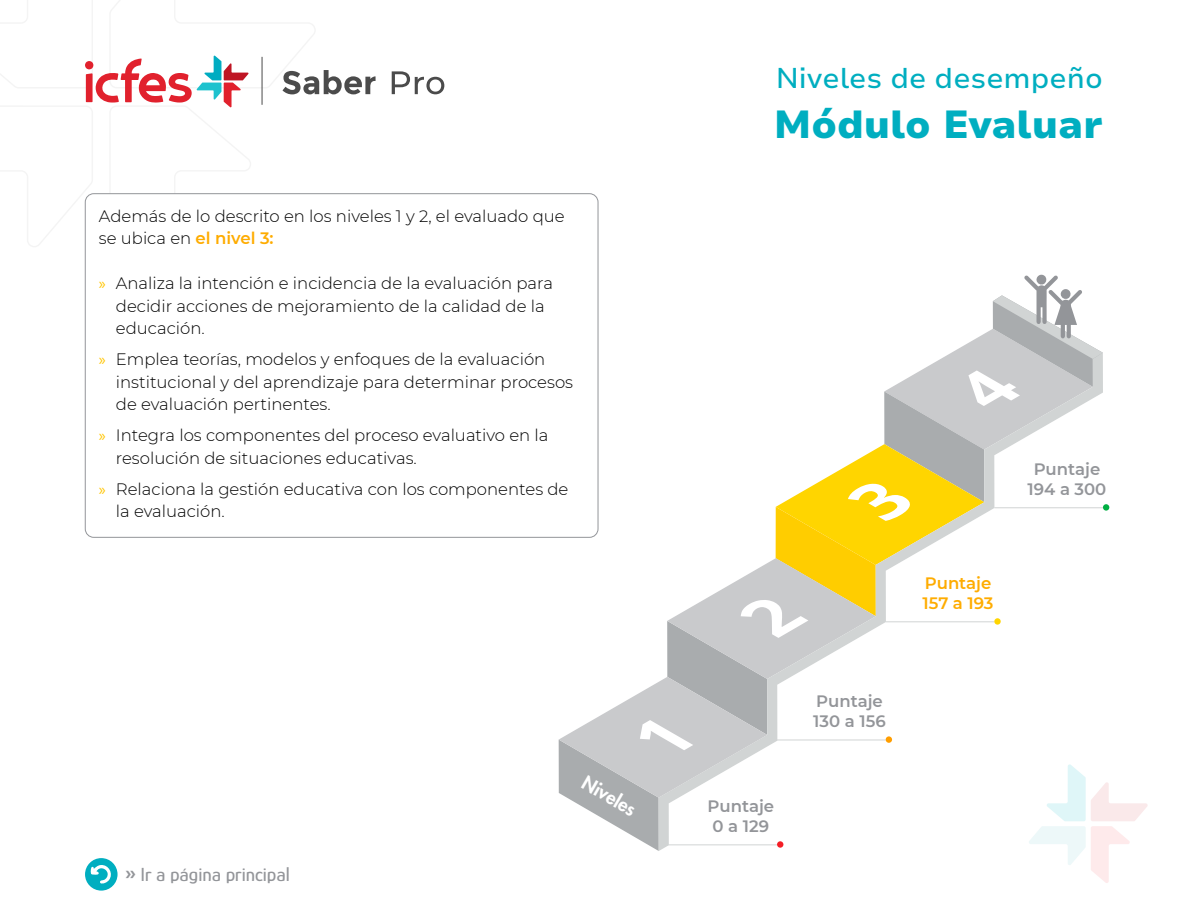
<style>
.page{position:relative;width:1188px;height:918px;background:#fff}
.page>*{position:absolute;margin:0;border:0;box-sizing:border-box;transform-origin:0 0}
.t1{font:900 39px "Nunito Sans 7 pt";color:#00aec0}
.t2{font:500 28.5px "Nunito Sans 7 pt";color:#00aec0}
.t3{font:500 19.5px "Glory";color:#939599}
.t4{font:800 18.6px "Futura Std";color:#fff}
.Descriptores{font:300 16.5px/22.5px "Montserrat";color:#000}
.t5{font:600 16.5px/19.8px "Montserrat";color:#939599;text-align:center}
.t6{font:600 16.5px/19.8px "Montserrat";color:#feac00}
.s1{font-weight:600;color:#feac00}
.s2{font-family:"Myriad Pro";font-weight:400;color:#ffc500}
.s3{font-weight:700}
</style>
<div class="page">
<div style="left:85px;top:858px;width:33px;height:33px;background:#00aec0;border-radius:50%"></div>
<svg style="left:90px;top:865px;width:24px;height:20px"></svg>
<svg style="left:392px;top:71px;width:52px;height:23px"></svg>
<svg style="left:0;top:0;width:376px;height:312px"></svg>
<svg style="left:559px;top:275px;width:589px;height:608px"></svg>
<div style="left:85px;top:194px;width:513px;height:343px;background:#fff;border-radius:9px"></div>
<p class="Descriptores" style="left:99px;top:204px;width:467px">Además de lo descrito en los niveles 1 y 2, el evaluado que se ubica en <span class="s1">el nivel 3:</span></p>
<p class="Descriptores" style="left:116px;top:272px;width:439px;text-indent:-17px"><span class="s2">»</span> Analiza la intención e incidencia de la evaluación para decidir acciones de mejoramiento de la calidad de la educación.</p>
<p class="Descriptores" style="left:116px;top:348px;width:459px;text-indent:-17px"><span class="s2">»</span> Emplea teorías, modelos y enfoques de la evaluación institucional y del aprendizaje para determinar procesos de evaluación pertinentes.</p>
<p class="Descriptores" style="left:116px;top:424px;width:434px;text-indent:-17px"><span class="s2">»</span> Integra los componentes del proceso evaluativo en la resolución de situaciones educativas.</p>
<p class="Descriptores" style="left:116px;top:477px;width:454px;text-indent:-17px"><span class="s2">»</span> Relaciona la gestión educativa con los componentes de la evaluación.</p>
<p class="t3" style="left:125px;top:862px;width:167px"><span class="s3">»</span> Ir a página principal</p>
<p class="t4" style="left:590px;top:771px;width:60px;rotate:30deg">Niveles</p>
<h2 class="t2" style="left:776px;top:58px;width:329px">Niveles de desempeño</h2>
<h1 class="t1" style="left:774px;top:96px;width:331px">Módulo Evaluar</h1>
<p class="t5" style="left:708px;top:796px;width:68px">Puntaje<br>0 a 129</p>
<p class="t5" style="left:813px;top:691px;width:74px;text-align:left">Puntaje<br>130 a 156</p>
<p class="t6" style="left:923px;top:573px;width:72px">Puntaje<br>157 a 193</p>
<p class="t5" style="left:1028px;top:459px;width:80px">Puntaje<br>194 a 300</p>
</div>
